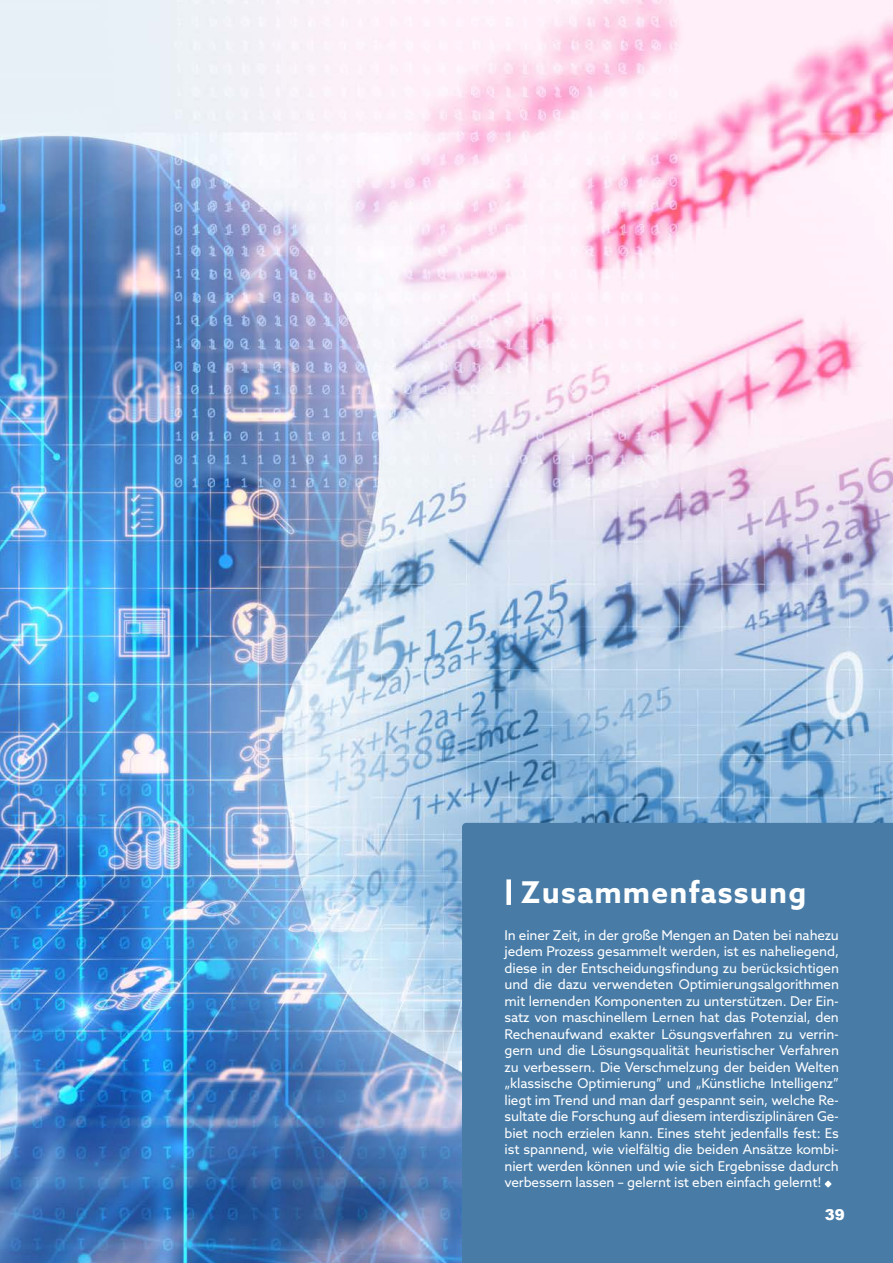
<style>
.page{position:relative;width:893px;height:1263px;background:#fff}
.page>*{position:absolute;margin:0;border:0;box-sizing:border-box;transform-origin:0 0}
.t1{font:700 30px "Azo Sans";letter-spacing:.04em;color:#fff}
.t2{font:900 15px "Arial";color:#fff}
.t3{font:13.5px/16.5px "Azo Sans";letter-spacing:-.01em;color:#fff;text-align:justify}
</style>
<div class="page">
<img style="left:0;top:0;width:893px;height:1263px">
<div style="left:462px;top:823px;width:431px;height:440px;background:#487ca7"></div>
<svg style="left:825px;top:1180px;width:7px;height:7px"></svg>
<div style="left:506px;top:879px;width:5px;height:26px;background:#fff"></div>
<p class="t1" style="left:521px;top:872px;width:287px">Zusammenfassung</p>
<p class="t3" style="left:504px;top:927px;width:336px">In einer Zeit, in der große Mengen an Daten bei nahezu jedem Prozess gesammelt werden, ist es naheliegend, diese in der Entscheidungsfindung zu berücksichtigen und die dazu verwendeten Optimierungsalgorithmen mit lernenden Komponenten zu unterstützen. Der Ein&shy;satz von maschinellem Lernen hat das Potenzial, den Rechenaufwand exakter Lösungsverfahren zu verrin&shy;gern und die Lösungsqualität heuristischer Verfahren zu verbessern. Die Verschmelzung der beiden Welten „klassische Optimierung” und „Künstliche Intelligenz” liegt im Trend und man darf gespannt sein, welche Re&shy;sultate die Forschung auf diesem interdisziplinären Ge&shy;biet noch erzielen kann. Eines steht jedenfalls fest: Es ist spannend, wie vielfältig die beiden Ansätze kombi&shy;niert werden können und wie sich Ergebnisse dadurch verbessern lassen – gelernt ist eben einfach gelernt!</p>
<p class="t2" style="left:825px;top:1203px;width:22px">39</p>
</div>
